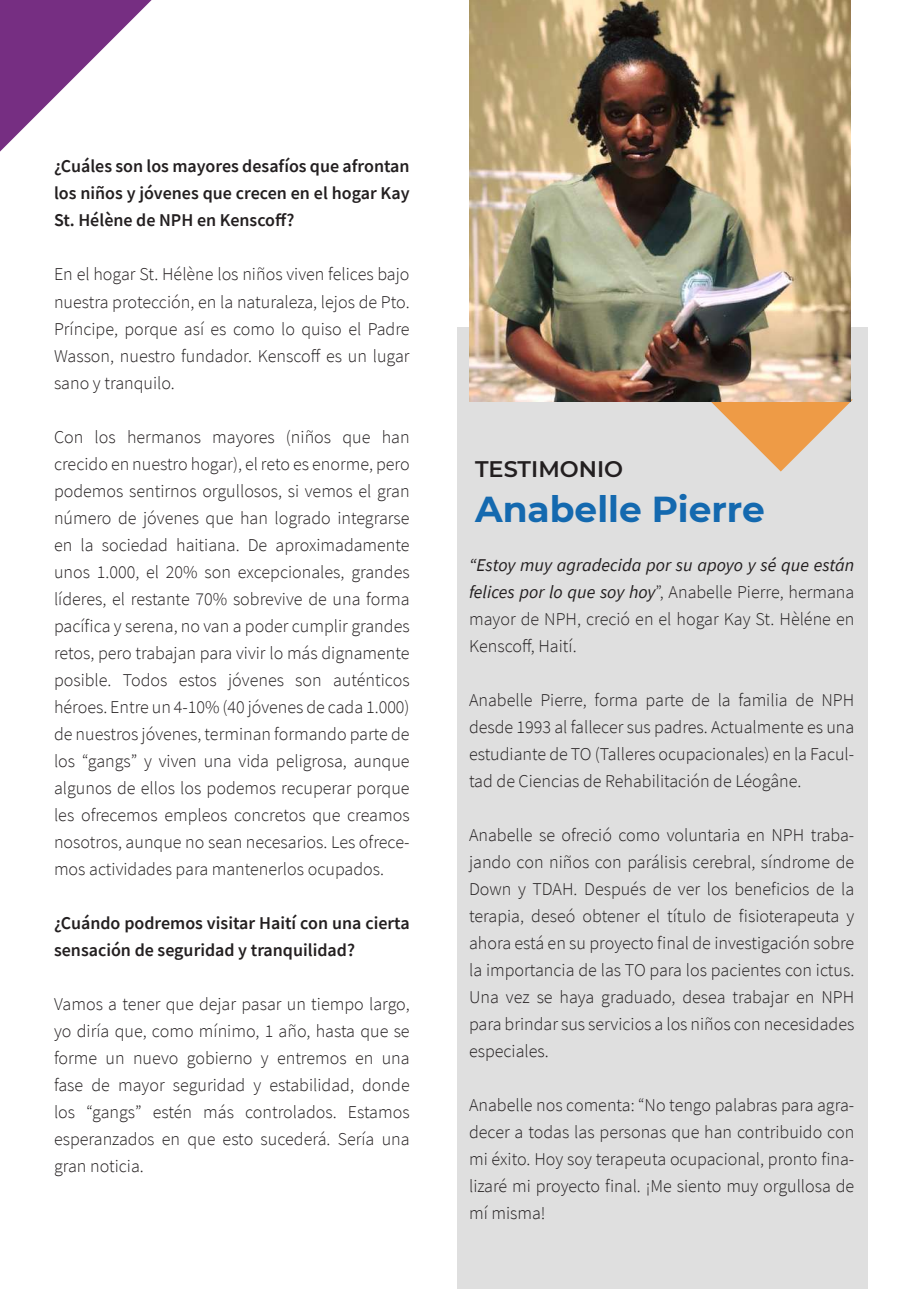
<style>
.page{position:relative;width:919px;height:1289px;background:#fff}
.page>*{position:absolute;margin:0;border:0;box-sizing:border-box;transform-origin:0 0}
.t1{font:700 36px "Montserrat";color:#1469af}
.t2{font:600 22.5px "Montserrat";color:#231f20}
.t3{font:300 18px/27px "Source Sans Pro";color:#231f20;text-align:justify}
.t4{font:600 18px/27px "Source Sans Pro";color:#231f20;text-align:justify}
.s1{font-weight:400;font-style:italic}
</style>
<div class="page">
<div style="left:457px;top:328px;width:410px;height:960px;background:#dfdfdf"></div>
<svg style="left:0;top:0;width:152px;height:152px"></svg>
<svg style="left:706px;top:397px;width:146px;height:74px"></svg>
<img style="left:469px;top:0;width:381px;height:401px">
<p class="t4" style="left:54px;top:153px;width:357px">¿Cuáles son los mayores desafíos que afrontan los niños y jóvenes que crecen en el hogar Kay St. Hélène de NPH en Kenscoff?</p>
<p class="t3" style="left:54px;top:261px;width:357px">En el hogar St. Hélène los niños viven felices bajo nuestra protección, en la naturaleza, lejos de Pto.<br>Príncipe, porque así es como lo quiso el Padre Wasson, nuestro fundador. Kenscoff es un lugar sano y tranquilo.</p>
<p class="t3" style="left:54px;top:423px;width:357px">Con los hermanos mayores (niños que han crecido en nuestro hogar), el reto es enorme, pero podemos sentirnos orgullosos, si vemos el gran número de jóvenes que han logrado integrarse en la sociedad haitiana. De aproximadamente unos 1.000, el 20% son excepcionales, grandes líderes, el restante 70% sobrevive de una forma pacífica y serena, no van a poder cumplir grandes retos, pero trabajan para vivir lo más dignamente posible. Todos estos jóvenes son auténticos héroes. Entre un 4-10% (40 jóvenes de cada 1.000) de nuestros jóvenes, terminan formando parte de los “gangs” y viven una vida peligrosa, aunque algunos de ellos los podemos recuperar porque les ofrecemos empleos concretos que creamos nosotros, aunque no sean necesarios. Les ofrece&shy;mos actividades para mantenerlos ocupados.</p>
<p class="t4" style="left:54px;top:909px;width:357px">¿Cuándo podremos visitar Haití con una cierta sensación de seguridad y tranquilidad?</p>
<p class="t3" style="left:54px;top:990px;width:357px">Vamos a tener que dejar pasar un tiempo largo, yo diría que, como mínimo, 1 año, hasta que se forme un nuevo gobierno y entremos en una fase de mayor seguridad y estabilidad, donde los “gangs” estén más controlados. Estamos esperanzados en que esto sucederá. Sería una gran noticia.</p>
<p class="t2" style="left:475px;top:453px;width:150px">TESTIMONIO</p>
<h1 class="t1" style="left:475px;top:483px;width:291px">Anabelle Pierre</h1>
<p class="t3" style="left:469px;top:551px;width:387px"><span class="s1">“Estoy muy agradecida por su apoyo y sé que están felices por lo que soy hoy</span>”, Anabelle Pierre, hermana mayor de NPH, creció en el hogar Kay St. Hèléne en Kenscoff, Haití.</p>
<p class="t3" style="left:469px;top:686px;width:387px">Anabelle Pierre, forma parte de la familia de NPH desde 1993 al fallecer sus padres. Actualmente es una estudiante de TO (Talleres ocupacionales) en la Facul&shy;tad de Ciencias de Rehabilitación de Léogâne.</p>
<p class="t3" style="left:469px;top:821px;width:387px">Anabelle se ofreció como voluntaria en NPH traba&shy;jando con niños con parálisis cerebral, síndrome de Down y TDAH. Después de ver los beneficios de la terapia, deseó obtener el título de fisioterapeuta y ahora está en su proyecto final de investigación sobre la importancia de las TO para los pacientes con ictus.<br>Una vez se haya graduado, desea trabajar en NPH para brindar sus servicios a los niños con necesidades especiales.</p>
<p class="t3" style="left:469px;top:1091px;width:387px">Anabelle nos comenta: “No tengo palabras para agra&shy;decer a todas las personas que han contribuido con mi éxito. Hoy soy terapeuta ocupacional, pronto fina&shy;lizaré mi proyecto final. ¡Me siento muy orgullosa de mí misma!</p>
</div>
